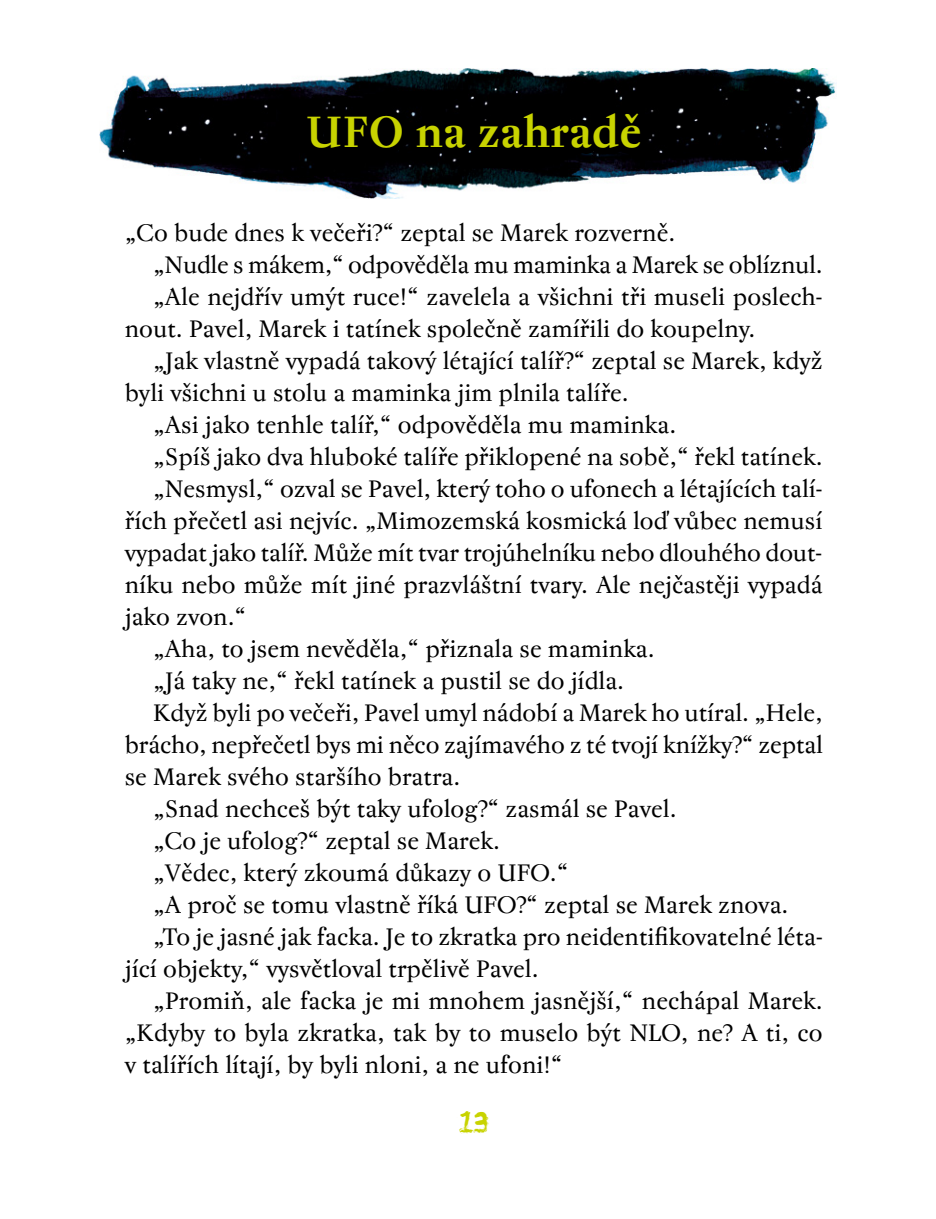
<style>
.page{position:relative;width:936px;height:1219px;background:#fff}
.page>*{position:absolute;margin:0;border:0;box-sizing:border-box;transform-origin:0 0}
.t1{font:48px "You Murderer BB";color:#c8d300}
.t2{font:700 44px "Regent Pro";color:#c8d300}
.t3{font:24px "Regent Pro";color:#000}
</style>
<div class="page">
<img style="left:99px;top:68px;width:737px;height:130px">
<div style="left:296px;top:98px;width:359px;height:65px;background:#000"></div>
<h2 class="t2" style="left:306px;top:106px;width:337px">UFO na zahradě</h2>
<p class="t3" style="left:125px;top:219px;width:552px">„Co bude dnes k večeři?“ zeptal se Marek rozverně.</p>
<p class="t3" style="left:153px;top:251px;width:671px">„Nudle s mákem,“ odpověděla mu maminka a Marek se oblíznul.</p>
<p class="t3" style="left:153px;top:283px;width:670px">„Ale nejdřív umýt ruce!“ zavelela a všichni tři museli poslech-</p>
<p class="t3" style="left:125px;top:315px;width:632px">nout. Pavel, Marek i tatínek společně zamířili do koupelny.</p>
<p class="t3" style="left:153px;top:347px;width:671px">„Jak vlastně vypadá takový létající talíř?“ zeptal se Marek, když</p>
<p class="t3" style="left:125px;top:379px;width:505px">byli všichni u stolu a maminka jim plnila talíře.</p>
<p class="t3" style="left:153px;top:411px;width:524px">„Asi jako tenhle talíř,“ odpověděla mu maminka.</p>
<p class="t3" style="left:153px;top:443px;width:671px">„Spíš jako dva hluboké talíře přiklopené na sobě,“ řekl tatínek.</p>
<p class="t3" style="left:153px;top:475px;width:670px">„Nesmysl,“ ozval se Pavel, který toho o ufonech a létajících talí-</p>
<p class="t3" style="left:125px;top:507px;width:699px">řích přečetl asi nejvíc. „Mimozemská kosmická loď vůbec nemusí</p>
<p class="t3" style="left:125px;top:539px;width:698px">vypadat jako talíř. Může mít tvar trojúhelníku nebo dlouhého dout-</p>
<p class="t3" style="left:125px;top:571px;width:699px">níku nebo může mít jiné prazvláštní tvary. Ale nejčastěji vypadá</p>
<p class="t3" style="left:125px;top:603px;width:123px">jako zvon.“</p>
<p class="t3" style="left:153px;top:635px;width:503px">„Aha, to jsem nevěděla,“ přiznala se maminka.</p>
<p class="t3" style="left:153px;top:667px;width:472px">„Já taky ne,“ řekl tatínek a pustil se do jídla.</p>
<p class="t3" style="left:153px;top:699px;width:671px">Když byli po večeři, Pavel umyl nádobí a Marek ho utíral. „Hele,</p>
<p class="t3" style="left:125px;top:731px;width:699px">brácho, nepřečetl bys mi něco zajímavého z té tvojí knížky?“ zeptal</p>
<p class="t3" style="left:125px;top:763px;width:337px">se Marek svého staršího bratra.</p>
<p class="t3" style="left:153px;top:795px;width:525px">„Snad nechceš být taky ufolog?“ zasmál se Pavel.</p>
<p class="t3" style="left:153px;top:827px;width:348px">„Co je ufolog?“ zeptal se Marek.</p>
<p class="t3" style="left:153px;top:859px;width:417px">„Vědec, který zkoumá důkazy o UFO.“</p>
<p class="t3" style="left:153px;top:891px;width:636px">„A proč se tomu vlastně říká UFO?“ zeptal se Marek znova.</p>
<p class="t3" style="left:153px;top:923px;width:671px">„To je jasné jak facka. Je to zkratka pro neidentifikovatelné léta-</p>
<p class="t3" style="left:125px;top:955px;width:415px">jící objekty,“ vysvětloval trpělivě Pavel.</p>
<p class="t3" style="left:153px;top:987px;width:671px">„Promiň, ale facka je mi mnohem jasnější,“ nechápal Marek.</p>
<p class="t3" style="left:125px;top:1019px;width:699px">„Kdyby to byla zkratka, tak by to muselo být NLO, ne? A ti, co</p>
<p class="t3" style="left:125px;top:1051px;width:439px">v talířích lítají, by byli nloni, a ne ufoni!“</p>
<h1 class="t1" style="left:458px;top:1106px;width:33px">13</h1>
</div>
